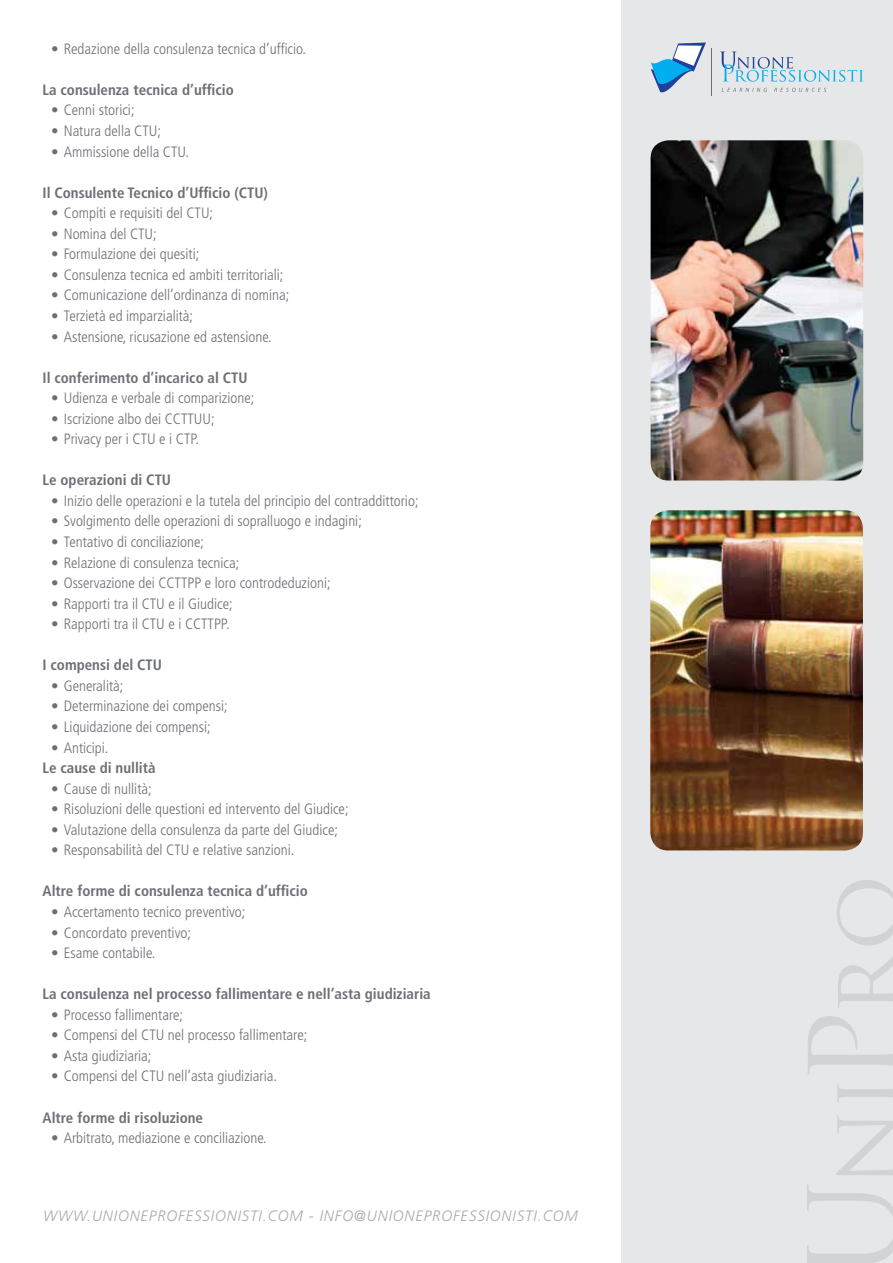
<style>
.page{position:relative;width:893px;height:1263px;background:#fff}
.page>*{position:absolute;margin:0;border:0;box-sizing:border-box;transform-origin:0 0}
.t1{font:300 condensed 15px "Frutiger";color:#6c6f76}
.t2{font:700 condensed 15px "Frutiger";color:#6c6f76}
.t3{font:italic 300 15px "Frutiger";letter-spacing:.06em;color:#aaa8ac}
</style>
<div class="page">
<div style="left:621px;top:0;width:272px;height:1263px;background:#e6e7e8"></div>
<svg style="left:807px;top:1115px;width:86px;height:148px"></svg>
<svg style="left:837px;top:1084px;width:56px;height:19px"></svg>
<svg style="left:808px;top:1016px;width:85px;height:59px"></svg>
<svg style="left:837px;top:880px;width:56px;height:128px"></svg>
<svg style="left:651px;top:43px;width:55px;height:49px"></svg>
<hr style="left:712px;top:48px;width:1px;height:47px;background:#6c6f76">
<svg style="left:721px;top:52px;width:142px;height:30px"></svg>
<svg style="left:722px;top:88px;width:45px;height:4px"></svg>
<svg style="left:774px;top:88px;width:52px;height:4px"></svg>
<img style="left:651px;top:140px;width:212px;height:340px">
<img style="left:650px;top:510px;width:213px;height:340px">
<p class="t1" style="left:51px;top:40px;width:257px">• Redazione della consulenza tecnica d’ufficio.</p>
<p class="t2" style="left:43px;top:81px;width:193px">La consulenza tecnica d’ufficio</p>
<p class="t1" style="left:51px;top:102px;width:85px">• Cenni storici;</p>
<p class="t1" style="left:51px;top:122px;width:111px">• Natura della CTU;</p>
<p class="t1" style="left:51px;top:143px;width:140px">• Ammissione della CTU.</p>
<p class="t2" style="left:43px;top:184px;width:227px">Il Consulente Tecnico d’Ufficio (CTU)</p>
<p class="t1" style="left:51px;top:204px;width:164px">• Compiti e requisiti del CTU;</p>
<p class="t1" style="left:51px;top:225px;width:107px">• Nomina del CTU;</p>
<p class="t1" style="left:51px;top:246px;width:150px">• Formulazione dei quesiti;</p>
<p class="t1" style="left:51px;top:266px;width:234px">• Consulenza tecnica ed ambiti territoriali;</p>
<p class="t1" style="left:51px;top:287px;width:240px">• Comunicazione dell’ordinanza di nomina;</p>
<p class="t1" style="left:51px;top:307px;width:144px">• Terzietà ed imparzialità;</p>
<p class="t1" style="left:51px;top:328px;width:222px">• Astensione, ricusazione ed astensione.</p>
<p class="t2" style="left:43px;top:368px;width:190px">Il conferimento d’incarico al CTU</p>
<p class="t1" style="left:51px;top:389px;width:205px">• Udienza e verbale di comparizione;</p>
<p class="t1" style="left:51px;top:410px;width:165px">• Iscrizione albo dei CCTTUU;</p>
<p class="t1" style="left:51px;top:431px;width:150px">• Privacy per i CTU e i CTP.</p>
<p class="t2" style="left:43px;top:471px;width:113px">Le operazioni di CTU</p>
<p class="t1" style="left:51px;top:492px;width:369px">• Inizio delle operazioni e la tutela del principio del contraddittorio;</p>
<p class="t1" style="left:51px;top:513px;width:312px">• Svolgimento delle operazioni di sopralluogo e indagini;</p>
<p class="t1" style="left:51px;top:533px;width:155px">• Tentativo di conciliazione;</p>
<p class="t1" style="left:51px;top:554px;width:190px">• Relazione di consulenza tecnica;</p>
<p class="t1" style="left:51px;top:574px;width:281px">• Osservazione dei CCTTPP e loro controdeduzioni;</p>
<p class="t1" style="left:51px;top:595px;width:183px">• Rapporti tra il CTU e il Giudice;</p>
<p class="t1" style="left:51px;top:615px;width:180px">• Rapporti tra il CTU e i CCTTPP.</p>
<p class="t2" style="left:43px;top:656px;width:104px">I compensi del CTU</p>
<p class="t1" style="left:51px;top:677px;width:74px">• Generalità;</p>
<p class="t1" style="left:51px;top:698px;width:178px">• Determinazione dei compensi;</p>
<p class="t1" style="left:51px;top:718px;width:161px">• Liquidazione dei compensi;</p>
<p class="t1" style="left:51px;top:739px;width:59px">• Anticipi.</p>
<p class="t2" style="left:43px;top:759px;width:115px">Le cause di nullità</p>
<p class="t1" style="left:51px;top:780px;width:102px">• Cause di nullità;</p>
<p class="t1" style="left:51px;top:800px;width:299px">• Risoluzioni delle questioni ed intervento del Giudice;</p>
<p class="t1" style="left:51px;top:821px;width:289px">• Valutazione della consulenza da parte del Giudice;</p>
<p class="t1" style="left:51px;top:842px;width:245px">• Responsabilità del CTU e relative sanzioni.</p>
<p class="t2" style="left:43px;top:882px;width:267px">Altre forme di consulenza tecnica d’ufficio</p>
<p class="t1" style="left:51px;top:903px;width:196px">• Accertamento tecnico preventivo;</p>
<p class="t1" style="left:51px;top:924px;width:142px">• Concordato preventivo;</p>
<p class="t1" style="left:51px;top:944px;width:106px">• Esame contabile.</p>
<p class="t2" style="left:43px;top:985px;width:390px">La consulenza nel processo fallimentare e nell’asta giudiziaria</p>
<p class="t1" style="left:51px;top:1006px;width:134px">• Processo fallimentare;</p>
<p class="t1" style="left:51px;top:1026px;width:258px">• Compensi del CTU nel processo fallimentare;</p>
<p class="t1" style="left:51px;top:1047px;width:102px">• Asta giudiziaria;</p>
<p class="t1" style="left:51px;top:1068px;width:228px">• Compensi del CTU nell’asta giudiziaria.</p>
<p class="t2" style="left:43px;top:1108px;width:162px">Altre forme di risoluzione</p>
<p class="t1" style="left:51px;top:1129px;width:217px">• Arbitrato, mediazione e conciliazione.</p>
<p class="t3" style="left:43px;top:1207px;width:536px">WWW.UNIONEPROFESSIONISTI.COM - INFO@UNIONEPROFESSIONISTI.COM</p>
</div>
